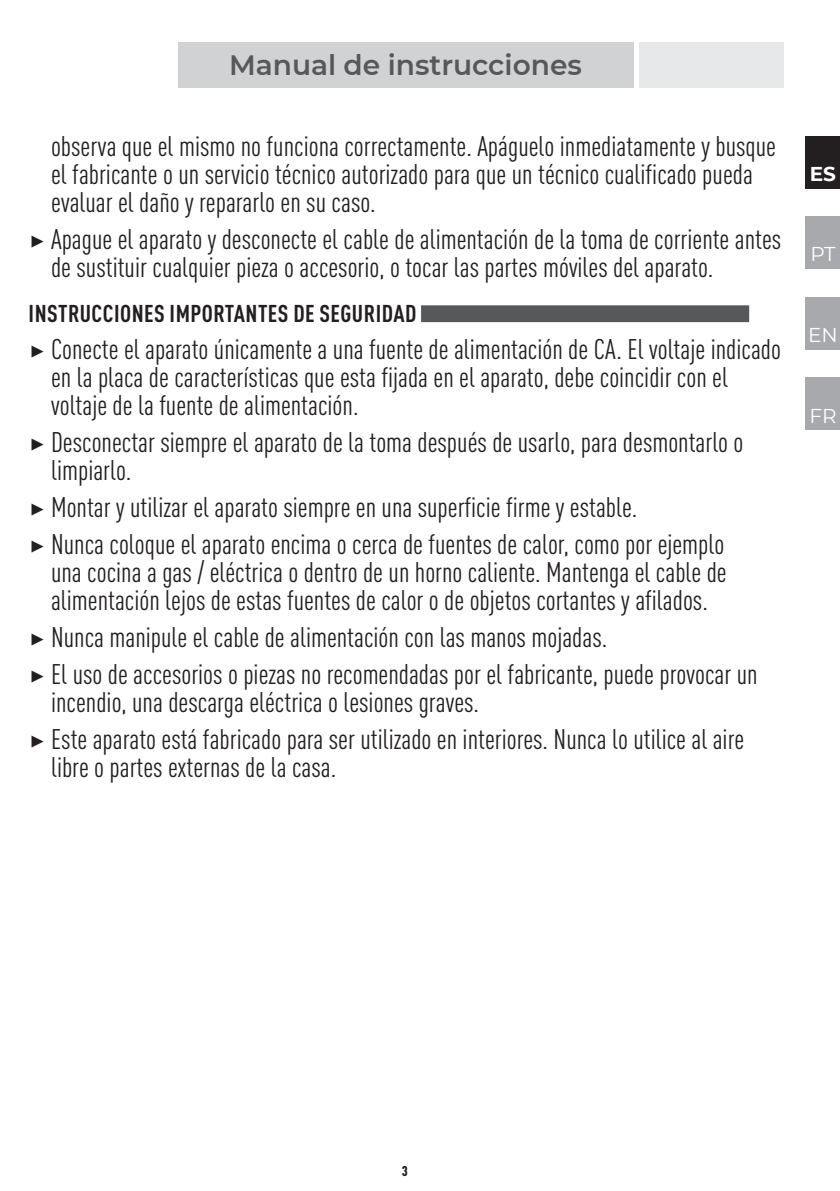
<style>
.page{position:relative;width:840px;height:1191px;background:#fff}
.page>*{position:absolute;margin:0;border:0;box-sizing:border-box;transform-origin:0 0}
.t1{font:condensed 28px/28px "DIN Pro";color:#231f20}
.t2{font:600 28px "Montserrat";color:#57585a}
.t3{font:700 condensed 24px "DIN Pro";letter-spacing:.02em;color:#231f20}
.t4{font:20px "Montserrat";color:#fff}
.t5{font:700 20px "Montserrat";color:#fff}
.t6{font:900 condensed 14px "DIN Pro";color:#231f20}
.s1{font-family:"Montserrat";font-stretch:normal}
</style>
<div class="page">
<div style="left:177px;top:43px;width:456px;height:45px;background:#d1d2d4"></div>
<div style="left:638px;top:43px;width:144px;height:45px;background:#e6e7e9"></div>
<div style="left:805px;top:136px;width:34px;height:52px;background:#231f20"></div>
<div style="left:805px;top:216px;width:34px;height:52px;background:#a8a9ad"></div>
<div style="left:805px;top:297px;width:34px;height:52px;background:#a8a9ad"></div>
<div style="left:805px;top:377px;width:34px;height:53px;background:#a8a9ad"></div>
<div style="left:421px;top:305px;width:327px;height:17px;background:#57585a"></div>
<p class="t2" style="left:229px;top:45px;width:354px">Manual de instrucciones</p>
<p class="t1" style="left:51px;top:130px;width:726px">observa que el mismo no funciona correctamente. Apáguelo inmediatamente y busque el fabricante o un servicio técnico autorizado para que un técnico cualificado pueda evaluar el daño y repararlo en su caso.</p>
<p class="t1" style="left:51px;top:223px;width:731px;text-indent:-23px"><span class="s1">▶</span> Apague el aparato y desconecte el cable de alimentación de la toma de corriente antes de sustituir cualquier pieza o accesorio, o tocar las partes móviles del aparato.</p>
<p class="t3" style="left:29px;top:295px;width:389px">INSTRUCCIONES IMPORTANTES DE SEGURIDAD</p>
<p class="t1" style="left:51px;top:333px;width:731px;text-indent:-23px"><span class="s1">▶</span> Conecte el aparato únicamente a una fuente de alimentación de CA. El voltaje indicado en la placa de características que esta fijada en el aparato, debe coincidir con el voltaje de la fuente de alimentación.</p>
<p class="t1" style="left:51px;top:426px;width:693px;text-indent:-23px"><span class="s1">▶</span> Desconectar siempre el aparato de la toma después de usarlo, para desmontarlo o limpiarlo.</p>
<p class="t1" style="left:28px;top:487px;width:697px;line-height:37px"><span class="s1">▶</span> Montar y utilizar el aparato siempre en una superficie firme y estable.<br><span class="s1">▶</span> Nunca coloque el aparato encima o cerca de fuentes de calor, como por ejemplo</p>
<p class="t1" style="left:51px;top:556px;width:676px">una cocina a gas / eléctrica o dentro de un horno caliente. Mantenga el cable de alimentación lejos de estas fuentes de calor o de objetos cortantes y afilados.</p>
<p class="t1" style="left:28px;top:617px;width:730px;line-height:37px"><span class="s1">▶</span> Nunca manipule el cable de alimentación con las manos mojadas.<br><span class="s1">▶</span> El uso de accesorios o piezas no recomendadas por el fabricante, puede provocar un</p>
<p class="t1" style="left:28px;top:682px;width:717px;line-height:37px;text-indent:23px">incendio, una descarga eléctrica o lesiones graves.<br><span class="s1">▶</span> Este aparato está fabricado para ser utilizado en interiores. Nunca lo utilice al aire</p>
<p class="t1" style="left:51px;top:751px;width:286px">libre o partes externas de la casa.</p>
<p class="t5" style="left:809px;top:160px;width:28px">ES</p>
<p class="t4" style="left:809px;top:240px;width:27px">PT</p>
<p class="t4" style="left:807px;top:321px;width:31px">EN</p>
<p class="t4" style="left:808px;top:402px;width:29px">FR</p>
<p class="t6" style="left:402px;top:1160px;width:7px">3</p>
</div>
